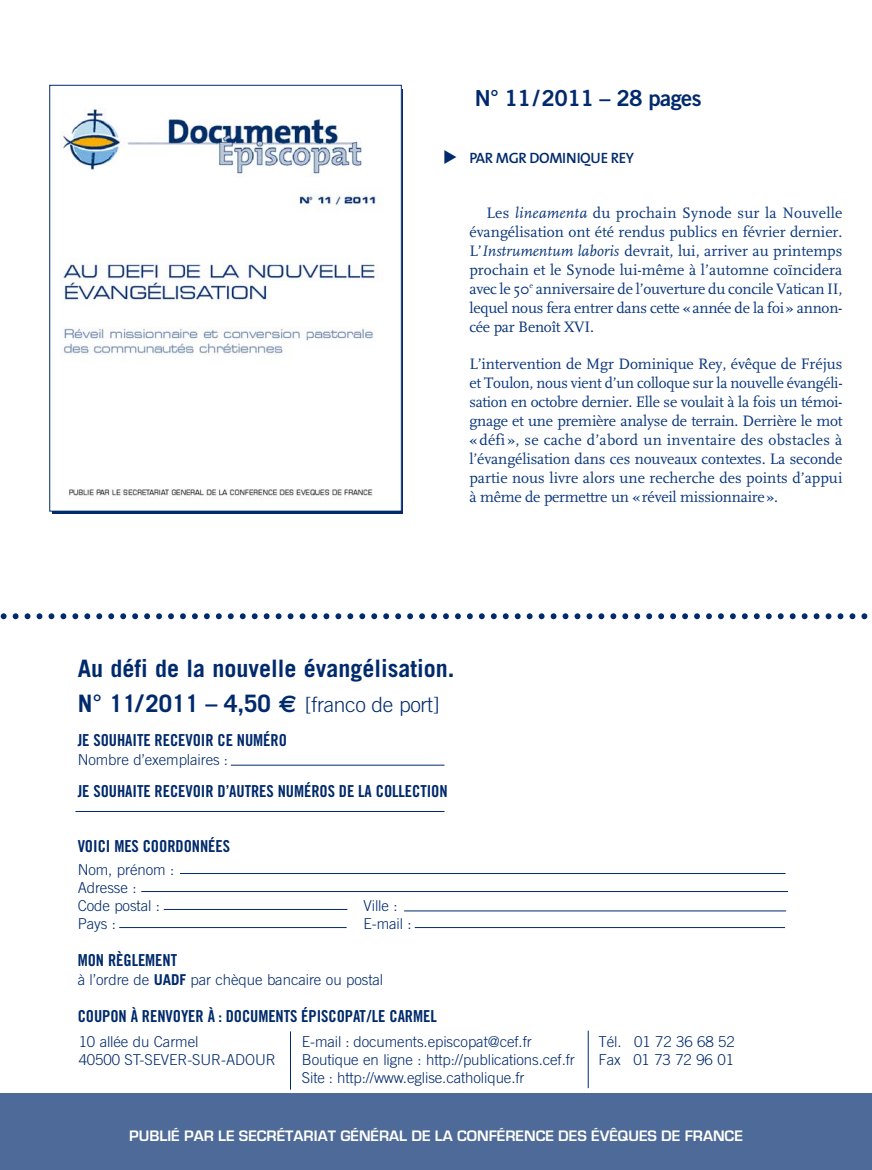
<style>
.page{position:relative;width:872px;height:1170px;background:#fff}
.page>*{position:absolute;margin:0;border:0;box-sizing:border-box;transform-origin:0 0}
.t1{font:700 24px/35.4px "Trade Gothic";color:#002a6c}
.t2{font:22.05px "Trade Gothic Bold Two";letter-spacing:-.025em;color:#002a6c}
.t3{font:16.5px "Trade Gothic Bold Cond Twenty";letter-spacing:-.005em;color:#002a6c}
.t4{font:15.75px/18.9px "Scala OT";letter-spacing:-.015em;color:#09367b;text-align:justify}
.t5{font:700 15.75px "Eurostile";color:#fff}
.t6{font:300 15px/18px "Trade Gothic";letter-spacing:-.005em;color:#002a6c}
.t7{font:15px "The Mix Semi Bold Caps";letter-spacing:-.025em;color:#002a6c}
.s1{font-style:italic}
.s2{font-family:"Euro Sans"}
.s3{font-weight:300;font-size:21px}
.s4{font-weight:700}
</style>
<div class="page">
<img style="left:61px;top:109px;width:315px;height:387px">
<svg style="left:0;top:613px;width:868px;height:6px"></svg>
<div style="left:0;top:1092px;width:872px;height:77px;background:#4d6a98"></div>
<hr style="left:231px;top:764px;width:213px;height:1px;background:#002a6c">
<hr style="left:75px;top:811px;width:369px;height:1px;background:#002a6c">
<hr style="left:164px;top:909px;width:183px;height:1px;background:#002a6c">
<hr style="left:119px;top:927px;width:228px;height:1px;background:#002a6c">
<hr style="left:141px;top:891px;width:647px;height:1px;background:#002a6c">
<hr style="left:180px;top:873px;width:605px;height:1px;background:#002a6c">
<hr style="left:404px;top:910px;width:382px;height:1px;background:#002a6c">
<hr style="left:415px;top:927px;width:370px;height:1px;background:#002a6c">
<hr style="left:290px;top:1031px;width:1px;height:58px;background:#002a6c">
<hr style="left:588px;top:1030px;width:1px;height:58px;background:#002a6c">
<h2 class="t2" style="left:475px;top:90px;width:228px">N° 11/2011 – 28 pages</h2>
<p class="t7" style="left:469px;top:153px;width:166px">PAR MGR DOMINIQUE REY</p>
<p class="t4" style="left:469px;top:205px;width:375px;text-indent:17px">Les <span class="s1">lineamenta</span> du prochain Synode sur la Nouvelle évangélisation ont été rendus publics en février dernier.<br>L’<span class="s1">Instrumentum laboris</span> devrait, lui, arriver au printemps prochain et le Synode lui-même à l’automne coïncidera avec le 50<sup>e</sup> anniversaire de l’ouverture du concile Vatican II, lequel nous fera entrer dans cette «année de la foi» annon&shy;cée par Benoît XVI.</p>
<p class="t4" style="left:469px;top:356px;width:375px">L’intervention de Mgr Dominique Rey, évêque de Fréjus et Toulon, nous vient d’un colloque sur la nouvelle évangéli&shy;sation en octobre dernier. Elle se voulait à la fois un témoi&shy;gnage et une première analyse de terrain. Derrière le mot «défi», se cache d’abord un inventaire des obstacles à l’évangélisation dans ces nouveaux contextes. La seconde partie nous livre alors une recherche des points d’appui à même de permettre un «réveil missionnaire».</p>
<h1 class="t1" style="left:78px;top:652px;width:378px">Au défi de la nouvelle évangélisation.<br>N° 11/2011 – 4,50 <span class="s2">€</span> <span class="s3">[franco de port]</span></h1>
<p class="t3" style="left:78px;top:734px;width:211px">JE SOUHAITE RECEVOIR CE NUMÉRO</p>
<p class="t6" style="left:78px;top:751px;width:152px">Nombre d’exemplaires :</p>
<p class="t3" style="left:78px;top:784px;width:371px">JE SOUHAITE RECEVOIR D’AUTRES NUMÉROS DE LA COLLECTION</p>
<p class="t3" style="left:78px;top:839px;width:154px">VOICI MES COORDONNÉES</p>
<p class="t6" style="left:78px;top:861px;width:98px">Nom, prénom :<br>Adresse :<br>Code postal :</p>
<p class="t6" style="left:363px;top:897px;width:36px">Ville :</p>
<p class="t6" style="left:78px;top:915px;width:40px">Pays :</p>
<p class="t6" style="left:363px;top:915px;width:50px">E-mail :</p>
<p class="t3" style="left:78px;top:953px;width:101px">MON RÈGLEMENT</p>
<p class="t6" style="left:78px;top:971px;width:307px">à l’ordre de <span class="s4">UADF</span> par chèque bancaire ou postal</p>
<p class="t3" style="left:78px;top:1009px;width:360px">COUPON À RENVOYER À : DOCUMENTS ÉPISCOPAT/LE CARMEL</p>
<p class="t6" style="left:79px;top:1033px;width:199px">10 allée du Carmel<br>40500 ST-SEVER-SUR-ADOUR</p>
<p class="t6" style="left:302px;top:1033px;width:274px">E-mail : documents.episcopat@cef.fr<br>Boutique en ligne : http://publications.cef.fr<br>Site : http://www.eglise.catholique.fr</p>
<p class="t6" style="left:598px;top:1033px;width:138px">Tél. 01 72 36 68 52<br>Fax 01 73 72 96 01</p>
<p class="t5" style="left:129px;top:1125px;width:615px">PUBLIÉ PAR LE SECRÉTARIAT GÉNÉRAL DE LA CONFÉRENCE DES ÉVÊQUES DE FRANCE</p>
</div>
